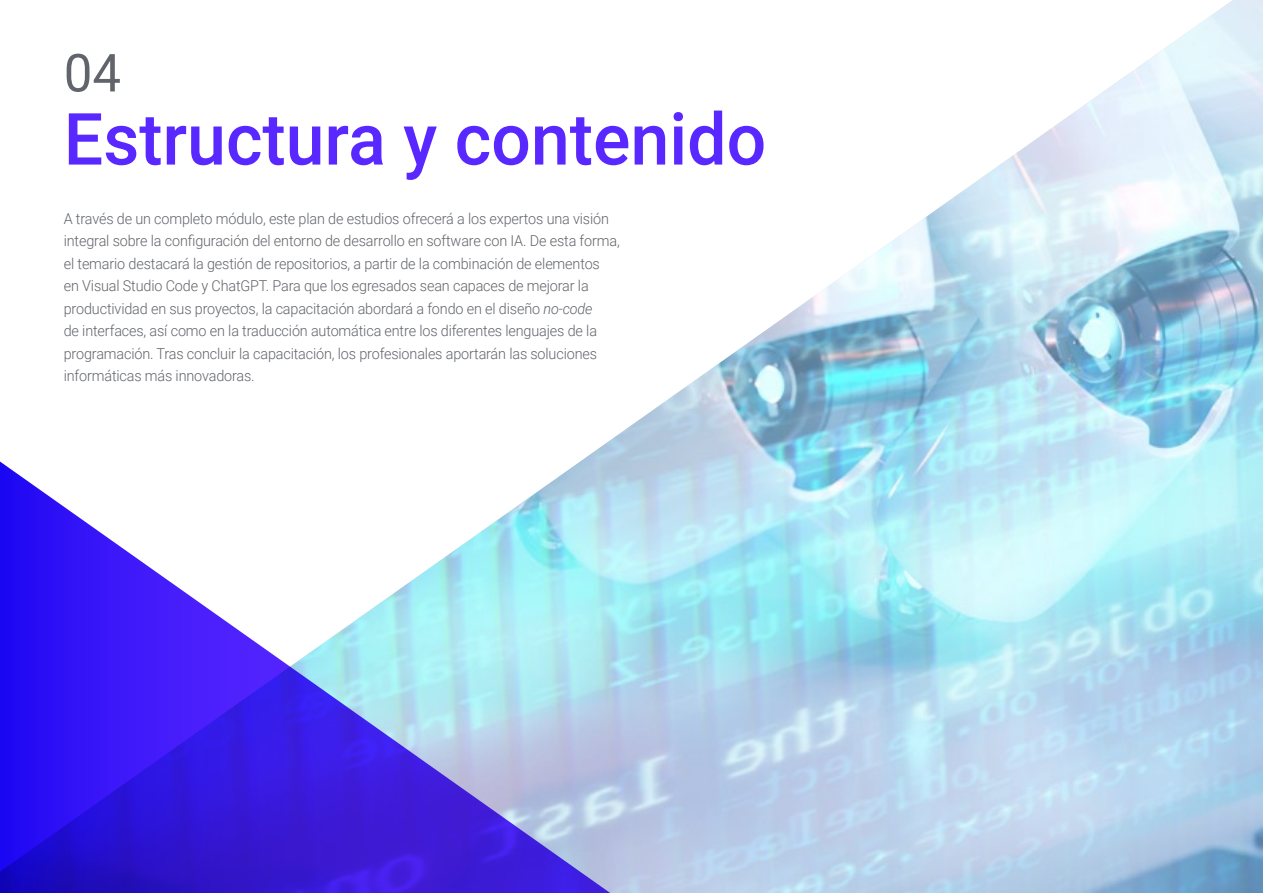
<style>
.page{position:relative;width:1263px;height:893px;background:#fff}
.page>*{position:absolute;margin:0;border:0;box-sizing:border-box;transform-origin:0 0}
.t1{font:500 72px "Roboto";color:#5927ff}
.t2{font:52.5px "Roboto";color:#61646a}
.t3{font:300 15px/22.5px "Roboto";letter-spacing:-.01em;color:#61646a;scale:.96 1}
.s1{font-style:italic}
</style>
<div class="page">
<img style="left:602px;top:0;width:661px;height:893px">
<svg style="left:0;top:446px;width:640px;height:447px"></svg>
<h2 class="t2" style="left:64px;top:36px;width:59px">04</h2>
<h1 class="t1" style="left:64px;top:89px;width:704px">Estructura y contenido</h1>
<p class="t3" style="left:64px;top:207px;width:581px">A través de un completo módulo, este plan de estudios ofrecerá a los expertos una visión integral sobre la configuración del entorno de desarrollo en software con IA. De esta forma, el temario destacará la gestión de repositorios, a partir de la combinación de elementos<br>en Visual Studio Code y ChatGPT. Para que los egresados sean capaces de mejorar la productividad en sus proyectos, la capacitación abordará a fondo en el diseño <span class="s1">no-code<br></span>de interfaces, así como en la traducción automática entre los diferentes lenguajes de la programación. Tras concluir la capacitación, los profesionales aportarán las soluciones informáticas más innovadoras.</p>
</div>
